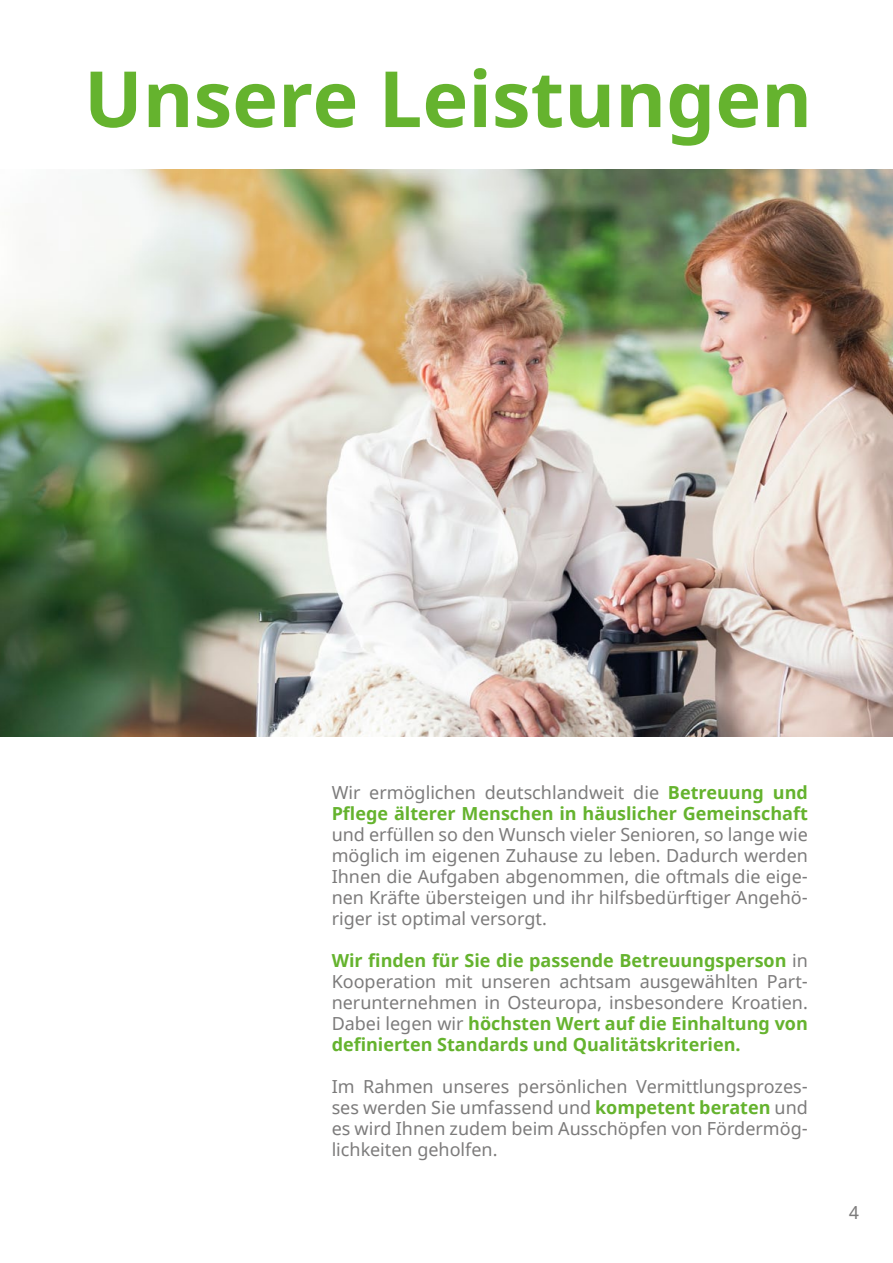
<style>
.page{position:relative;width:893px;height:1263px;background:#fff}
.page>*{position:absolute;margin:0;border:0;box-sizing:border-box;transform-origin:0 0}
.t1{font:700 77.55px "Noto Sans";color:#65b32e}
.t2{font:18px/21px "Noto Sans";color:#7c7b7b;text-align:justify}
.t3{font:700 18px/21px "Noto Sans";color:#65b32e}
.s1{font-weight:400;color:#7c7b7b}
.s2{font-weight:700;color:#65b32e}
</style>
<div class="page">
<img style="left:0;top:169px;width:893px;height:567px">
<h1 class="t1" style="left:84px;top:44px;width:730px">Unsere Leistungen</h1>
<p class="t3" style="left:332px;top:782px;width:478px"><span class="s1">Wir ermöglichen deutschlandweit die</span> Betreuung und<br>Pflege älterer Menschen in häuslicher Gemeinschaft</p>
<p class="t2" style="left:332px;top:825px;width:478px">und erfüllen so den Wunsch vieler Senioren, so lange wie möglich im eigenen Zuhause zu leben. Dadurch werden Ihnen die Aufgaben abgenommen, die oftmals die eige&shy;nen Kräfte übersteigen und ihr hilfsbedürftiger Angehö&shy;riger ist optimal versorgt.</p>
<p class="t3" style="left:332px;top:951px;width:478px;text-align:justify">Wir finden für Sie die passende Betreuungsperson <span class="s1">in Kooperation mit unseren achtsam ausgewählten Part&shy;nerunternehmen in Osteuropa, insbesondere Kroatien.<br>Dabei legen wir</span> höchsten Wert auf die Einhaltung von definierten Standards und Qualitätskriterien.</p>
<p class="t2" style="left:332px;top:1077px;width:478px">Im Rahmen unseres persönlichen Vermittlungsprozes&shy;ses werden Sie umfassend und <span class="s2">kompetent beraten</span> und es wird Ihnen zudem beim Ausschöpfen von Fördermög&shy;lichkeiten geholfen.</p>
<p class="t2" style="left:849px;top:1203px;width:11px">4</p>
</div>
